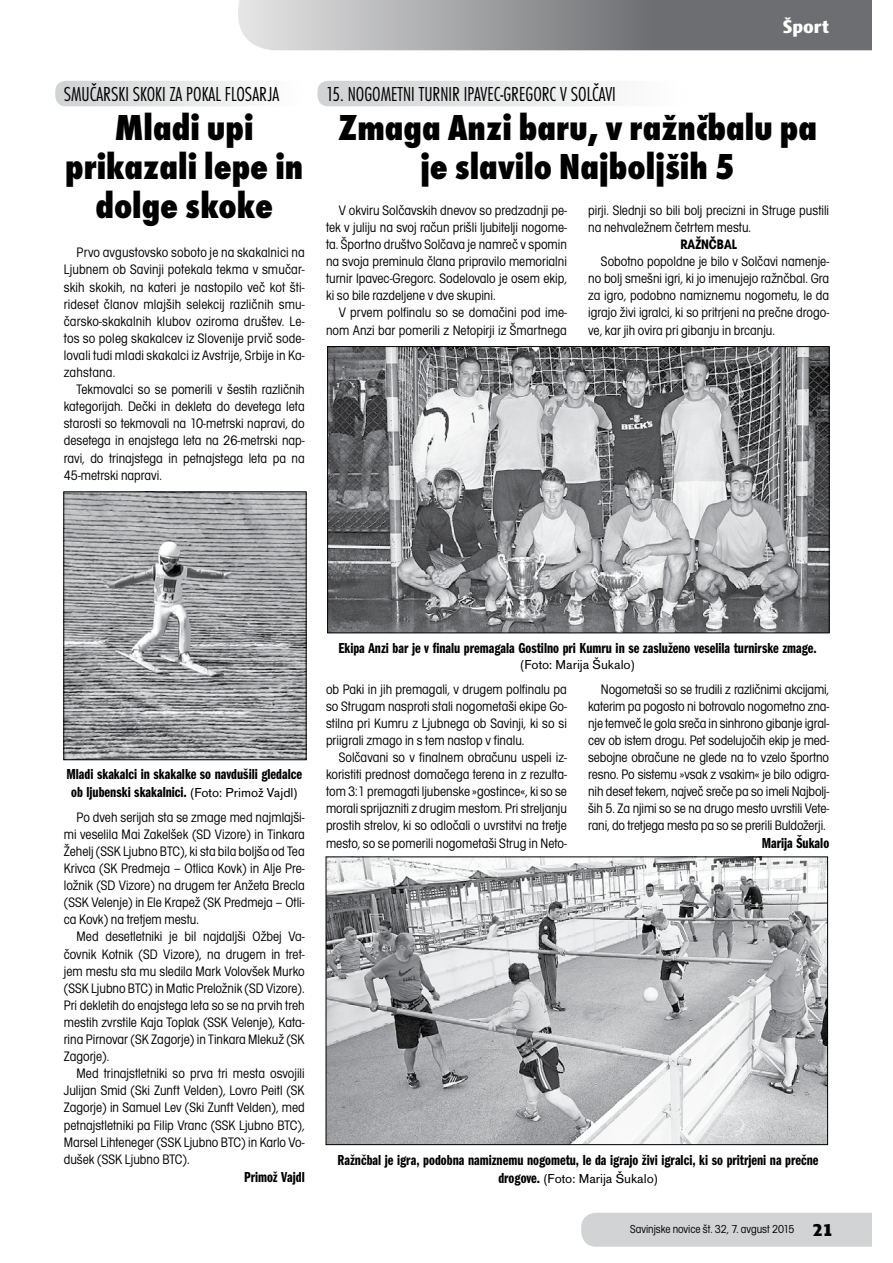
<style>
.page{position:relative;width:893px;height:1263px;background:#fff}
.page>*{position:absolute;margin:0;border:0;box-sizing:border-box;transform-origin:0 0}
.t1{font:37.5px/39px "Futura TEE Extr Bold Cond";color:#000;text-align:center}
.t2{font:21px "Futura TEE Ligh Cond";color:#000}
.t3{font:18px "Skoda Sans Black CE";color:#fff}
.t4{font:15px/18px "Franklin Got Itc TEE Demi Comp";color:#000;text-align:center}
.t5{font:condensed 14.25px/17.1px "Avant Gar Got Itc TEE";color:#000;text-align:justify}
.t6{font:700 condensed 14.25px "Avant Gar Got Itc TEE";color:#000}
.t7{font:13.5px "Accius TEE";color:#000}
.t8{font:condensed 12px "Avant Gar Got Itc TEE";color:#000}
.s1{font-family:"Accius TEE";font-size:13.5px}
.s2{font-family:"Franklin Got Itc TEE Demi Comp";font-size:15px}
.s3{font-family:"Skoda Sans";font-weight:900;font-stretch:normal;font-size:18px}
</style>
<div class="page">
<svg style="left:238px;top:0;width:634px;height:50px;background:#949597"></svg>
<div style="left:581px;top:1213px;width:291px;height:34px;background:#d1d3d4"></div>
<div style="left:55px;top:81px;width:250px;height:25px;background:linear-gradient(to right,#cfd1d2,#fff);border-radius:10px"></div>
<div style="left:317px;top:81px;width:370px;height:25px;background:linear-gradient(to right,#cfd1d2,#fff);border-radius:10px"></div>
<img style="left:66px;top:494px;width:238px;height:264px">
<img style="left:328px;top:859px;width:498px;height:284px">
<div style="left:326px;top:857px;width:502px;height:288px;border:1px solid #000"></div>
<img style="left:329px;top:348px;width:498px;height:283px">
<div style="left:327px;top:346px;width:502px;height:287px;border:1px solid #000"></div>
<h2 class="t2" style="left:64px;top:82px;width:217px">SMUČARSKI SKOKI ZA POKAL FLOSARJA</h2>
<h1 class="t1" style="left:65px;top:108px;width:239px">Mladi upi prikazali lepe in dolge skoke</h1>
<p class="t5" style="left:64px;top:244px;width:242px;text-indent:13px">Prvo avgustovsko soboto je na skakalnici na Ljubnem ob Savinji potekala tekma v smučar&shy;skih skokih, na kateri je nastopilo več kot šti&shy;rideset članov mlajših selekcij različnih smu&shy;čarsko-skakalnih klubov oziroma društev. Le&shy;tos so poleg skakalcev iz Slovenije prvič sode&shy;lovali tudi mladi skakalci iz Avstrije, Srbije in Ka&shy;zahstana.</p>
<p class="t5" style="left:64px;top:381px;width:242px;text-indent:13px">Tekmovalci so se pomerili v šestih različnih kategorijah. Dečki in dekleta do devetega leta starosti so tekmovali na 10-metrski napravi, do desetega in enajstega leta na 26-metrski nap&shy;ravi, do trinajstega in petnajstega leta pa na 45-metrski napravi.</p>
<p class="t3" style="left:782px;top:16px;width:48px">Šport</p>
<h2 class="t2" style="left:326px;top:82px;width:291px">15. NOGOMETNI TURNIR IPAVEC-GREGORC V SOLČAVI</h2>
<h1 class="t1" style="left:338px;top:108px;width:480px">Zmaga Anzi baru, v ražnčbalu pa je slavilo Najboljših 5</h1>
<p class="t5" style="left:326px;top:202px;width:242px;text-indent:13px">V okviru Solčavskih dnevov so predzadnji pe&shy;tek v juliju na svoj račun prišli ljubitelji nogome&shy;ta. Športno društvo Solčava je namreč v spomin na svoja preminula člana pripravilo memorialni turnir Ipavec-Gregorc. Sodelovalo je osem ekip, ki so bile razdeljene v dve skupini.</p>
<p class="t5" style="left:326px;top:304px;width:242px;text-align:right">V prvem polfinalu so se domačini pod ime&shy;nom Anzi bar pomerili z Netopirji iz Šmartnega</p>
<p class="t5" style="left:588px;top:202px;width:242px">pirji. Slednji so bili bolj precizni in Struge pustili na nehvaležnem četrtem mestu.</p>
<p class="t6" style="left:680px;top:236px;width:58px">RAŽNČBAL</p>
<p class="t5" style="left:588px;top:253px;width:242px;text-indent:13px">Sobotno popoldne je bilo v Solčavi namenje&shy;no bolj smešni igri, ki jo imenujejo ražnčbal. Gra za igro, podobno namiznemu nogometu, le da igrajo živi igralci, ki so pritrjeni na prečne drogo&shy;ve, kar jih ovira pri gibanju in brcanju.</p>
<p class="t4" style="left:66px;top:765px;width:237px">Mladi skakalci in skakalke so navdušili gledalce ob ljubenski skakalnici. <span class="s1">(Foto: Primož Vajdl)</span></p>
<p class="t5" style="left:64px;top:809px;width:242px;text-indent:13px">Po dveh serijah sta se zmage med najmlajši&shy;mi veselila Mai Zakelšek (SD Vizore) in Tinkara Žehelj (SSK Ljubno BTC), ki sta bila boljša od Tea Krivca (SK Predmeja – Otlica Kovk) in Alje Pre&shy;ložnik (SD Vizore) na drugem ter Anžeta Brecla (SSK Velenje) in Ele Krapež (SK Predmeja – Otli&shy;ca Kovk) na tretjem mestu.</p>
<p class="t5" style="left:64px;top:928px;width:242px;text-indent:13px">Med desetletniki je bil najdaljši Ožbej Va&shy;čovnik Kotnik (SD Vizore), na drugem in tret&shy;jem mestu sta mu sledila Mark Volovšek Murko (SSK Ljubno BTC) in Matic Preložnik (SD Vizore).<br>Pri dekletih do enajstega leta so se na prvih treh mestih zvrstile Kaja Toplak (SSK Velenje), Kata&shy;rina Pirnovar (SK Zagorje) in Tinkara Mlekuž (SK Zagorje).</p>
<p class="t5" style="left:64px;top:1065px;width:242px;text-indent:13px">Med trinajstletniki so prva tri mesta osvojili Julijan Smid (Ski Zunft Velden), Lovro Peitl (SK Zagorje) in Samuel Lev (Ski Zunft Velden), med petnajstletniki pa Filip Vranc (SSK Ljubno BTC), Marsel Lihteneger (SSK Ljubno BTC) in Karlo Vo&shy;dušek (SSK Ljubno BTC).</p>
<p class="t4" style="left:244px;top:1168px;width:62px">Primož Vajdl</p>
<p class="t4" style="left:338px;top:639px;width:480px">Ekipa Anzi bar je v finalu premagala Gostilno pri Kumru in se zasluženo veselila turnirske zmage.</p>
<p class="t7" style="left:521px;top:657px;width:115px">(Foto: Marija Šukalo)</p>
<p class="t5" style="left:326px;top:680px;width:242px">ob Paki in jih premagali, v drugem polfinalu pa so Strugam nasproti stali nogometaši ekipe Go&shy;stilna pri Kumru z Ljubnega ob Savinji, ki so si priigrali zmago in s tem nastop v finalu.</p>
<p class="t5" style="left:326px;top:749px;width:242px;text-indent:13px">Solčavani so v finalnem obračunu uspeli iz&shy;koristiti prednost domačega terena in z rezulta&shy;tom 3:1 premagati ljubenske »gostince«, ki so se morali sprijazniti z drugim mestom. Pri streljanju prostih strelov, ki so odločali o uvrstitvi na tretje mesto, so se pomerili nogometaši Strug in Neto-</p>
<p class="t5" style="left:588px;top:680px;width:242px;text-indent:13px">Nogometaši so se trudili z različnimi akcijami, katerim pa pogosto ni botrovalo nogometno zna&shy;nje temveč le gola sreča in sinhrono gibanje igral&shy;cev ob istem drogu. Pet sodelujočih ekip je med&shy;sebojne obračune ne glede na to vzelo športno resno. Po sistemu »vsak z vsakim« je bilo odigra&shy;nih deset tekem, največ sreče pa so imeli Najbolj&shy;ših 5. Za njimi so se na drugo mesto uvrstili Vete&shy;rani, do tretjega mesta pa so se prerili Buldožerji.</p>
<p class="t4" style="left:762px;top:835px;width:69px">Marija Šukalo</p>
<p class="t4" style="left:338px;top:1151px;width:482px">Ražnčbal je igra, podobna namiznemu nogometu, le da igrajo živi igralci, ki so pritrjeni na prečne</p>
<p class="t7" style="left:498px;top:1171px;width:161px"><span class="s2">drogove.</span> (Foto: Marija Šukalo)</p>
<p class="t8" style="left:630px;top:1222px;width:204px">Savinjske novice št. 32, 7. avgust 2015 <span class="s3">21</span></p>
</div>
